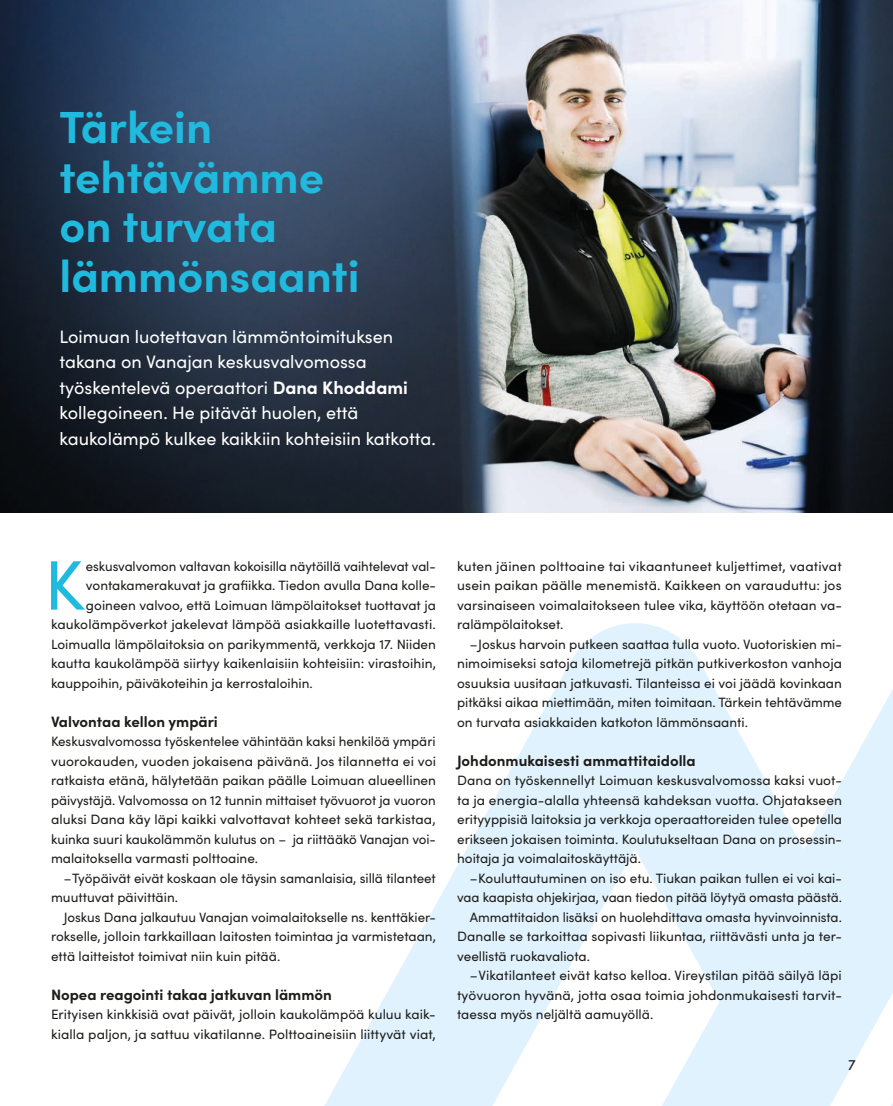
<style>
.page{position:relative;width:893px;height:1106px;background:#fff}
.page>*{position:absolute;margin:0;border:0;box-sizing:border-box;transform-origin:0 0}
.Leipis___sisennys_3mm{font:70.05px "Sofia Pro";color:#20badf}
.Otsikko{font:700 45px/49.5px "Sofia Pro";color:#20badf}
.Otsikko-2{font:18px/25.5px "Sofia Pro";color:#fff}
.Väliotsikko{font:700 15px "Sofia Pro";color:#1d1d1b}
.Ingressi{font:15px "Sofia Pro";color:#1d1d1b}
.Leipis___sisennys_3mm-2{font:13.5px/19.5px "Sofia Pro";color:#1d1d1b;text-align:justify}
.s1{font-weight:700}
</style>
<div class="page">
<svg style="left:804px;top:689px;width:89px;height:417px;fill:#e0f2fd"></svg>
<svg style="left:324px;top:623px;width:480px;height:483px;fill:#e0f2fd"></svg>
<img style="left:0;top:0;width:893px;height:512px">
<p class="Otsikko" style="left:60px;top:99px;width:302px">Tärkein tehtävämme on turvata lämmönsaanti</p>
<p class="Otsikko-2" style="left:60px;top:322px;width:378px">Loimuan luotettavan lämmöntoimituksen takana on Vanajan keskusvalvomossa työskentelevä operaattori <span class="s1">Dana Khoddami </span>kollegoineen. He pitävät huolen, että kaukolämpö kulkee kaikkiin kohteisiin katkotta.</p>
<p class="Leipis___sisennys_3mm" style="left:44px;top:534px;width:42px">K</p>
<p class="Leipis___sisennys_3mm-2" style="left:86px;top:555px;width:351px">eskusvalvomon valtavan kokoisilla näytöillä vaihtelevat val-</p>
<p class="Leipis___sisennys_3mm-2" style="left:86px;top:575px;width:351px">vontakamerakuvat ja grafiikka. Tiedon avulla Dana kolle-</p>
<p class="Leipis___sisennys_3mm-2" style="left:86px;top:594px;width:352px">goineen valvoo, että Loimuan lämpölaitokset tuottavat ja</p>
<p class="Leipis___sisennys_3mm-2" style="left:51px;top:614px;width:386px">kaukolämpöverkot jakelevat lämpöä asiakkaille luotettavasti.</p>
<p class="Leipis___sisennys_3mm-2" style="left:51px;top:633px;width:386px">Loimualla lämpölaitoksia on parikymmentä, verkkoja 17. Niiden</p>
<p class="Leipis___sisennys_3mm-2" style="left:51px;top:653px;width:386px">kautta kaukolämpöä siirtyy kaikenlaisiin kohteisiin: virastoihin,</p>
<p class="Leipis___sisennys_3mm-2" style="left:51px;top:672px;width:263px">kauppoihin, päiväkoteihin ja kerrostaloihin.</p>
<p class="Väliotsikko" style="left:51px;top:710px;width:168px">Valvontaa kellon ympäri</p>
<p class="Leipis___sisennys_3mm-2" style="left:51px;top:731px;width:387px">Keskusvalvomossa työskentelee vähintään kaksi henkilöä ympäri vuorokauden, vuoden jokaisena päivänä. Jos tilannetta ei voi ratkaista etänä, hälytetään paikan päälle Loimuan alueellinen päivystäjä. Valvomossa on 12 tunnin mittaiset työvuorot ja vuoron aluksi Dana käy läpi kaikki valvottavat kohteet sekä tarkistaa, kuinka suuri kaukolämmön kulutus on – ja riittääkö Vanajan voi&shy;malaitoksella varmasti polttoaine.</p>
<p class="Leipis___sisennys_3mm-2" style="left:51px;top:867px;width:386px;text-indent:13px">–Työpäivät eivät koskaan ole täysin samanlaisia, sillä tilanteet muuttuvat päivittäin.</p>
<p class="Leipis___sisennys_3mm-2" style="left:51px;top:906px;width:386px;text-indent:13px">Joskus Dana jalkautuu Vanajan voimalaitokselle ns. kenttäkier&shy;rokselle, jolloin tarkkaillaan laitosten toimintaa ja varmistetaan, että laitteistot toimivat niin kuin pitää.</p>
<p class="Väliotsikko" style="left:51px;top:983px;width:282px">Nopea reagointi takaa jatkuvan lämmön</p>
<p class="Leipis___sisennys_3mm-2" style="left:51px;top:1004px;width:386px">Erityisen kinkkisiä ovat päivät, jolloin kaukolämpöä kuluu kaik&shy;kialla paljon, ja sattuu vikatilanne. Polttoaineisiin liittyvät viat,</p>
<p class="Leipis___sisennys_3mm-2" style="left:457px;top:555px;width:386px">kuten jäinen polttoaine tai vikaantuneet kuljettimet, vaativat usein paikan päälle menemistä. Kaikkeen on varauduttu: jos varsinaiseen voimalaitokseen tulee vika, käyttöön otetaan va&shy;ralämpölaitokset.</p>
<p class="Leipis___sisennys_3mm-2" style="left:457px;top:633px;width:386px;text-indent:13px">–Joskus harvoin putkeen saattaa tulla vuoto. Vuotoriskien mi&shy;nimoimiseksi satoja kilometrejä pitkän putkiverkoston vanhoja osuuksia uusitaan jatkuvasti. Tilanteissa ei voi jäädä kovinkaan pitkäksi aikaa miettimään, miten toimitaan. Tärkein tehtävämme on turvata asiakkaiden katkoton lämmönsaanti.</p>
<p class="Väliotsikko" style="left:457px;top:749px;width:240px">Johdonmukaisesti ammattitaidolla</p>
<p class="Leipis___sisennys_3mm-2" style="left:457px;top:770px;width:386px">Dana on työskennellyt Loimuan keskusvalvomossa kaksi vuot&shy;ta ja energia-alalla yhteensä kahdeksan vuotta. Ohjatakseen erityyppisiä laitoksia ja verkkoja operaattoreiden tulee opetella erikseen jokaisen toiminta. Koulutukseltaan Dana on prosessin&shy;hoitaja ja voimalaitoskäyttäjä.</p>
<p class="Leipis___sisennys_3mm-2" style="left:457px;top:867px;width:387px;text-align:right">–Kouluttautuminen on iso etu. Tiukan paikan tullen ei voi kai&shy;vaa kaapista ohjekirjaa, vaan tiedon pitää löytyä omasta päästä.</p>
<p class="Leipis___sisennys_3mm-2" style="left:457px;top:906px;width:386px;text-indent:13px">Ammattitaidon lisäksi on huolehdittava omasta hyvinvoinnista.<br>Danalle se tarkoittaa sopivasti liikuntaa, riittävästi unta ja ter&shy;veellistä ruokavaliota.</p>
<p class="Leipis___sisennys_3mm-2" style="left:457px;top:965px;width:386px;text-indent:13px">–Vikatilanteet eivät katso kelloa. Vireystilan pitää säilyä läpi työvuoron hyvänä, jotta osaa toimia johdonmukaisesti tarvit&shy;taessa myös neljältä aamuyöllä.</p>
<p class="Ingressi" style="left:848px;top:1054px;width:9px">7</p>
</div>
